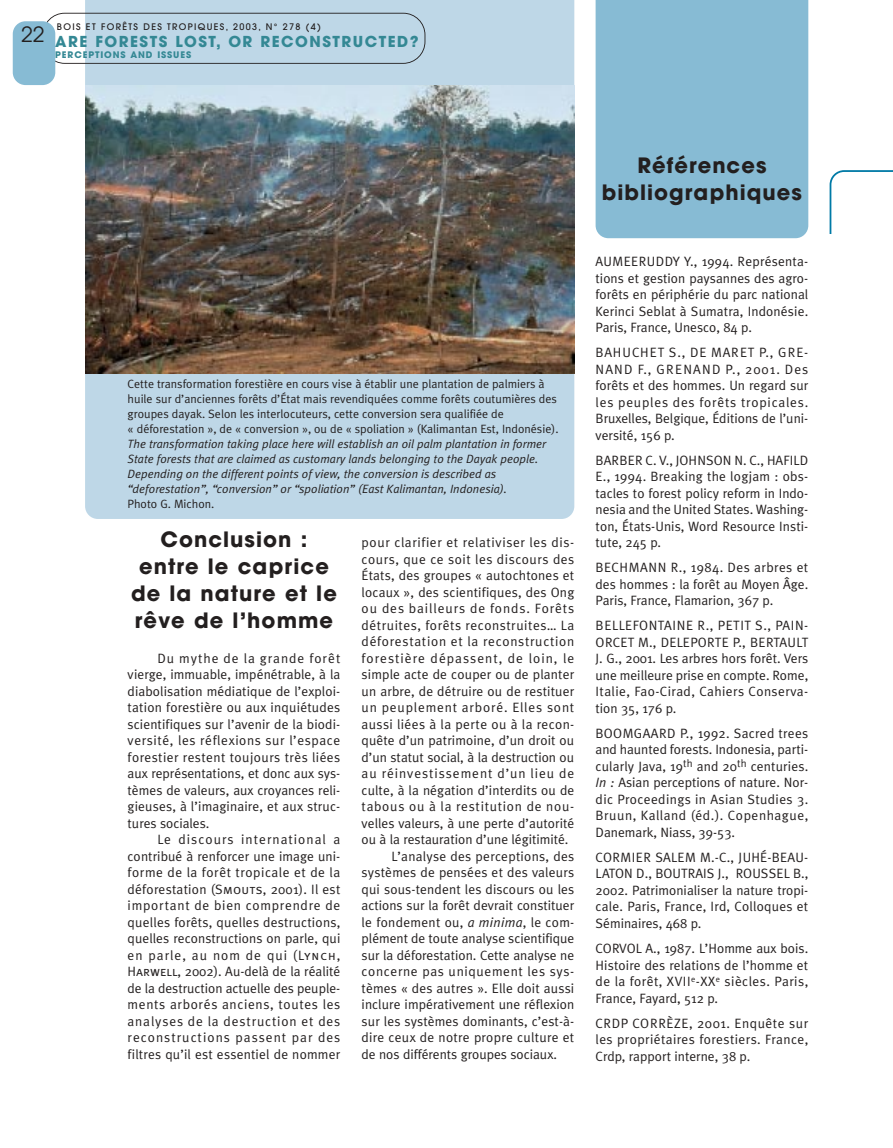
<style>
.page{position:relative;width:893px;height:1148px;background:#fff}
.page>*{position:absolute;margin:0;border:0;box-sizing:border-box;transform-origin:0 0}
.t1{font:700 21px/27px "Avant Garde";letter-spacing:.05em;color:#231f1f;text-align:center}
.t2{font:21px "Avant Garde";color:#231f1f}
.t3{font:700 15px "Avant Garde";letter-spacing:.1em;color:#348894}
.t4{font:13.5px/16.5px "Meta Plus Normal";letter-spacing:.01em;color:#231f1f;text-align:justify}
.t5{font:13.5px "Meta Plus Normal";letter-spacing:.05em;color:#231f1f}
.t6{font:13.5px "Meta Plus Normal";letter-spacing:.045em;color:#231f1f}
.t7{font:13.5px "Meta Plus Normal";letter-spacing:.04em;color:#231f1f}
.t8{font:13.5px "Meta Plus Normal";letter-spacing:.055em;color:#231f1f}
.t9{font:13.5px "Meta Plus Normal";letter-spacing:.035em;color:#231f1f}
.t10{font:13.5px "Meta Plus Normal";letter-spacing:.075em;color:#231f1f}
.t11{font:13.5px "Meta Plus Normal";letter-spacing:.065em;color:#231f1f}
.t12{font:13.5px "Meta Plus Normal";letter-spacing:.06em;color:#231f1f}
.t13{font:13.5px "Meta Plus Normal";letter-spacing:.07em;color:#231f1f}
.t14{font:12px/15px "Meta Plus Normal";color:#231f1f}
.t15{font:italic 12px/15px "Meta Plus Normal";color:#231f1f}
.t16{font:500 9px "Avant Garde";letter-spacing:.15em;color:#231f1f}
.t17{font:700 9px "Avant Garde";letter-spacing:.1em;color:#348894}
.s1{font-family:"Meta Plus Normal Caps"}
.s2{font-style:italic}
</style>
<div class="page">
<svg style="left:829px;top:170px;width:63px;height:64px"></svg>
<div style="left:595px;top:0;width:213px;height:238px;background:#87bbd4"></div>
<div style="left:85px;top:0;width:489px;height:519px;background:#bed7e7"></div>
<svg style="left:46px;top:13px;width:379px;height:51px;background:#bed4e2"></svg>
<div style="left:13px;top:21px;width:42px;height:64px;background:#87bbd4;border-radius:13px"></div>
<img style="left:85px;top:85px;width:489px;height:289px">
<h1 class="t2" style="left:21px;top:26px;width:25px">22</h1>
<p class="t16" style="left:57px;top:23px;width:266px">BOIS ET FORÊTS DES TROPIQUES, 2003, N° 278 (4)</p>
<p class="t17" style="left:55px;top:51px;width:137px">PERCEPTIONS AND ISSUES</p>
<p class="t3" style="left:55px;top:36px;width:365px">ARE FORESTS LOST, OR RECONSTRUCTED?</p>
<p class="t14" style="left:128px;top:377px;width:432px">Cette transformation forestière en cours vise à établir une plantation de palmiers à huile sur d’anciennes forêts d’État mais revendiquées comme forêts coutumières des groupes dayak. Selon les interlocuteurs, cette conversion sera qualifiée de<br>« déforestation », de « conversion », ou de « spoliation » (Kalimantan Est, Indonésie).</p>
<p class="t15" style="left:128px;top:437px;width:420px">The transformation taking place here will establish an oil palm plantation in former State forests that are claimed as customary lands belonging to the Dayak people.<br>Depending on the different points of view, the conversion is described as “deforestation”, “conversion” or “spoliation” (East Kalimantan, Indonesia).</p>
<p class="t14" style="left:128px;top:497px;width:88px">Photo G. Michon.</p>
<h1 class="t1" style="left:131px;top:528px;width:207px">Conclusion : entre le caprice de la nature et le rêve de l’homme</h1>
<p class="t4" style="left:128px;top:651px;width:214px;text-indent:30px">Du mythe de la grande forêt vierge, immuable, impénétrable, à la diabolisation médiatique de l’exploi&shy;tation forestière ou aux inquiétudes scientifiques sur l’avenir de la biodi&shy;versité, les réflexions sur l’espace forestier restent toujours très liées aux représentations, et donc aux sys&shy;tèmes de valeurs, aux croyances reli&shy;gieuses, à l’imaginaire, et aux struc&shy;tures sociales.</p>
<p class="t4" style="left:128px;top:832px;width:214px;text-indent:30px">Le discours international a contribué à renforcer une image uni&shy;forme de la forêt tropicale et de la déforestation (<span class="s1">Smouts</span>, 2001). Il est important de bien comprendre de quelles forêts, quelles destructions, quelles reconstructions on parle, qui en parle, au nom de qui (<span class="s1">Lynch, Harwell</span>, 2002). Au-delà de la réalité de la destruction actuelle des peuple&shy;ments arborés anciens, toutes les analyses de la destruction et des reconstructions passent par des filtres qu’il est essentiel de nommer</p>
<p class="t6" style="left:361px;top:538px;width:214px">pour clarifier et relativiser les dis-</p>
<p class="t9" style="left:361px;top:554px;width:214px">cours, que ce soit les discours des</p>
<p class="t4" style="left:361px;top:568px;width:214px">États, des groupes « autochtones et</p>
<p class="t4" style="left:361px;top:585px;width:214px">locaux », des scientifiques, des Ong</p>
<p class="t11" style="left:361px;top:604px;width:214px">ou des bailleurs de fonds. Forêts</p>
<p class="t7" style="left:361px;top:620px;width:214px">détruites, forêts reconstruites… La</p>
<p class="t8" style="left:361px;top:637px;width:214px">déforestation et la reconstruction</p>
<p class="t10" style="left:361px;top:653px;width:214px">forestière dépassent, de loin, le</p>
<p class="t4" style="left:361px;top:667px;width:214px">simple acte de couper ou de planter</p>
<p class="t4" style="left:361px;top:684px;width:214px">un arbre, de détruire ou de restituer</p>
<p class="t12" style="left:361px;top:703px;width:214px">un peuplement arboré. Elles sont</p>
<p class="t4" style="left:361px;top:717px;width:214px">aussi liées à la perte ou à la recon-</p>
<p class="t4" style="left:361px;top:733px;width:214px">quête d’un patrimoine, d’un droit ou</p>
<p class="t4" style="left:361px;top:750px;width:214px">d’un statut social, à la destruction ou</p>
<p class="t13" style="left:361px;top:769px;width:214px">au réinvestissement d’un lieu de</p>
<p class="t4" style="left:361px;top:783px;width:214px">culte, à la négation d’interdits ou de</p>
<p class="t5" style="left:361px;top:802px;width:214px">tabous ou à la restitution de nou-</p>
<p class="t4" style="left:361px;top:816px;width:214px">velles valeurs, à une perte d’autorité</p>
<p class="t4" style="left:361px;top:832px;width:208px">ou à la restauration d’une légitimité.</p>
<p class="t4" style="left:391px;top:849px;width:184px">L’analyse des perceptions, des</p>
<p class="t4" style="left:361px;top:865px;width:214px">systèmes de pensées et des valeurs</p>
<p class="t4" style="left:361px;top:882px;width:214px">qui sous-tendent les discours ou les</p>
<p class="t4" style="left:361px;top:898px;width:214px">actions sur la forêt devrait constituer</p>
<p class="t4" style="left:361px;top:915px;width:214px">le fondement ou, <span class="s2">a minima</span>, le com-</p>
<p class="t4" style="left:361px;top:931px;width:214px">plément de toute analyse scientifique</p>
<p class="t4" style="left:361px;top:948px;width:214px">sur la déforestation. Cette analyse ne</p>
<p class="t5" style="left:361px;top:967px;width:214px">concerne pas uniquement les sys-</p>
<p class="t4" style="left:361px;top:981px;width:214px">tèmes « des autres ». Elle doit aussi</p>
<p class="t4" style="left:361px;top:997px;width:214px">inclure impérativement une réflexion</p>
<p class="t4" style="left:361px;top:1014px;width:214px">sur les systèmes dominants, c’est-à-</p>
<p class="t4" style="left:361px;top:1030px;width:214px">dire ceux de notre propre culture et</p>
<p class="t4" style="left:361px;top:1047px;width:197px">de nos différents groupes sociaux.</p>
<h1 class="t1" style="left:602px;top:153px;width:202px">Références bibliographiques</h1>
<p class="t4" style="left:595px;top:254px;width:214px">AUMEERUDDY Y., 1994. Représenta&shy;tions et gestion paysannes des agro&shy;forêts en périphérie du parc national Kerinci Seblat à Sumatra, Indonésie.<br>Paris, France, Unesco, 84 p.</p>
<p class="t4" style="left:595px;top:345px;width:214px">BAHUCHET S., DE MARET P., GRE-NAND F., GRENAND P., 2001. Des forêts et des hommes. Un regard sur les peuples des forêts tropicales.<br>Bruxelles, Belgique, Éditions de l’uni&shy;versité, 156 p.</p>
<p class="t4" style="left:595px;top:453px;width:214px">BARBER C. V., JOHNSON N. C., HAFILD E., 1994. Breaking the logjam : obs&shy;tacles to forest policy reform in Indo&shy;nesia and the United States. Washing&shy;ton, États-Unis, Word Resource Insti&shy;tute, 245 p.</p>
<p class="t4" style="left:595px;top:560px;width:214px">BECHMANN R., 1984. Des arbres et des hommes : la forêt au Moyen Âge.<br>Paris, France, Flamarion, 367 p.</p>
<p class="t4" style="left:595px;top:618px;width:214px">BELLEFONTAINE R., PETIT S., PAIN-ORCET M., DELEPORTE P., BERTAULT J. G., 2001. Les arbres hors forêt. Vers une meilleure prise en compte. Rome, Italie, Fao-Cirad, Cahiers Conserva&shy;tion 35, 176 p.</p>
<p class="t4" style="left:595px;top:726px;width:214px">BOOMGAARD P., 1992. Sacred trees and haunted forests. Indonesia, parti&shy;cularly Java, 19<sup>th</sup> and 20<sup>th</sup> centuries.<br><span class="s2">In :</span> Asian perceptions of nature. Nor&shy;dic Proceedings in Asian Studies 3.<br>Bruun, Kalland (éd.). Copenhague, Danemark, Niass, 39-53.</p>
<p class="t4" style="left:595px;top:850px;width:214px">CORMIER SALEM M.-C., JUHÉ-BEAU-LATON D., BOUTRAIS J., ROUSSEL B., 2002. Patrimonialiser la nature tropi&shy;cale. Paris, France, Ird, Colloques et Séminaires, 468 p.</p>
<p class="t4" style="left:595px;top:941px;width:214px">CORVOL A., 1987. L’Homme aux bois.<br>Histoire des relations de l’homme et de la forêt, XVII<sup>e</sup>-XX<sup>e</sup> siècles. Paris, France, Fayard, 512 p.</p>
<p class="t4" style="left:595px;top:1015px;width:214px">CRDP CORRÈZE, 2001. Enquête sur les propriétaires forestiers. France, Crdp, rapport interne, 38 p.</p>
</div>
